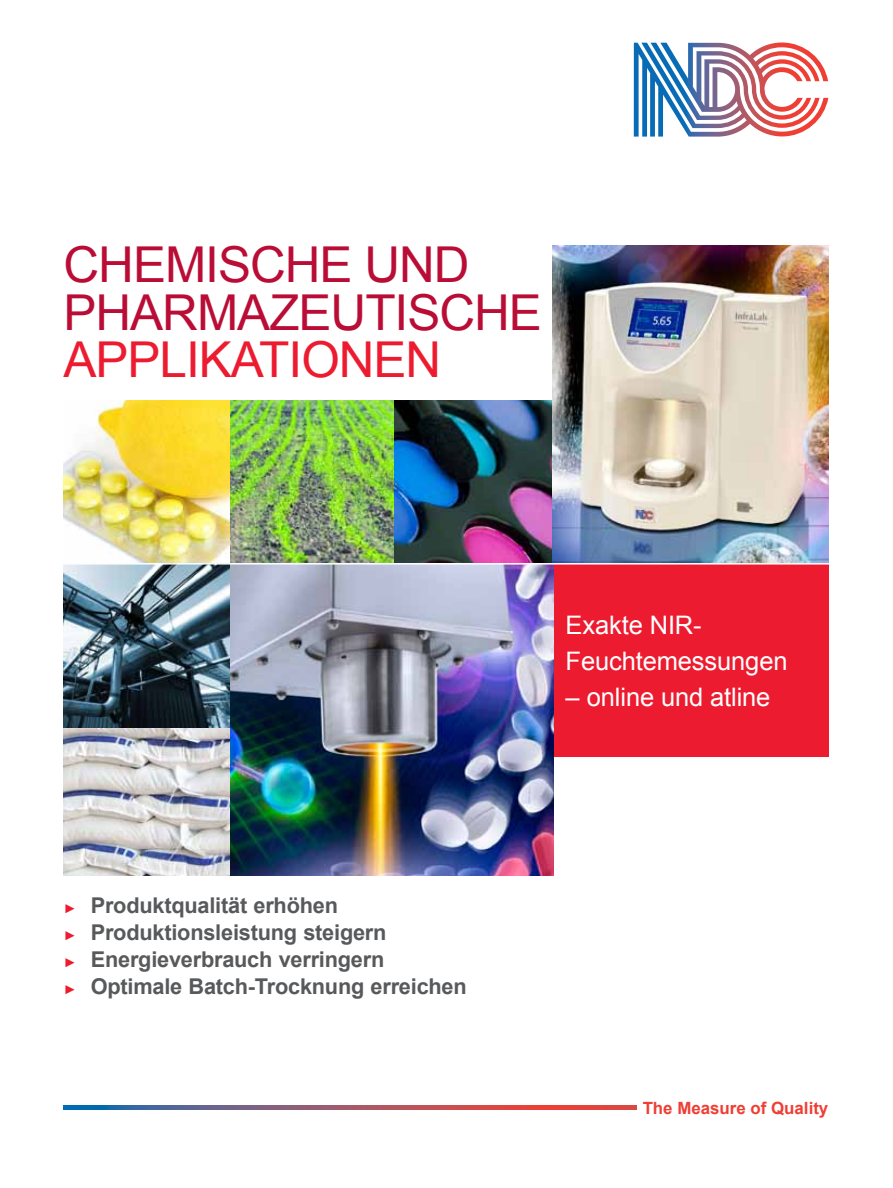
<style>
.page{position:relative;width:893px;height:1188px;background:#fff}
.page>*{position:absolute;margin:0;border:0;box-sizing:border-box;transform-origin:0 0}
.t1{font:49.5px/47.7px "Arial";letter-spacing:-.02em;color:#ba0d36}
.t2{font:49.5px "Arial";letter-spacing:-.02em;color:#ed1b2f}
.t3{font:25.5px/36px "Arial";letter-spacing:-.005em;color:#fff}
.t4{font:700 21.75px/27px "Arial";letter-spacing:-.01em;color:#58595b}
.t5{font:700 16.8px "Arial";color:#ef3e33}
.s1{font-weight:400;font-size:12.75px;color:#ed1b2f}
</style>
<div class="page">
<img style="left:64px;top:401px;width:167px;height:162px">
<img style="left:64px;top:565px;width:489px;height:310px">
<img style="left:64px;top:729px;width:167px;height:146px">
<svg style="left:634px;top:43px;width:194px;height:94px"></svg>
<img style="left:394px;top:401px;width:159px;height:162px">
<img style="left:231px;top:401px;width:163px;height:162px">
<img style="left:553px;top:246px;width:275px;height:317px">
<div style="left:553px;top:564px;width:275px;height:193px;background:#ed1b2f"></div>
<hr style="left:0;top:563px;width:884px;height:2px;background:#fff">
<svg style="left:64px;top:1106px;width:572px;height:4px;background:#95576c"></svg>
<h1 class="t1" style="left:64px;top:241px;width:480px">CHEMISCHE UND<br>PHARMAZEUTISCHE</h1>
<h1 class="t2" style="left:64px;top:327px;width:379px">APPLIKATIONEN</h1>
<p class="t4" style="left:64px;top:893px;width:404px"><span class="s1">►</span> Produktqualität erhöhen<br><span class="s1">►</span> Produktionsleistung steigern<br><span class="s1">►</span> Energieverbrauch verringern<br><span class="s1">►</span> Optimale Batch-Trocknung erreichen</p>
<p class="t3" style="left:566px;top:607px;width:224px">Exakte NIR-<br>Feuchtemessungen</p>
<p class="t3" style="left:566px;top:679px;width:206px">– online und atline</p>
<p class="t5" style="left:643px;top:1096px;width:187px">The Measure of Quality</p>
</div>
